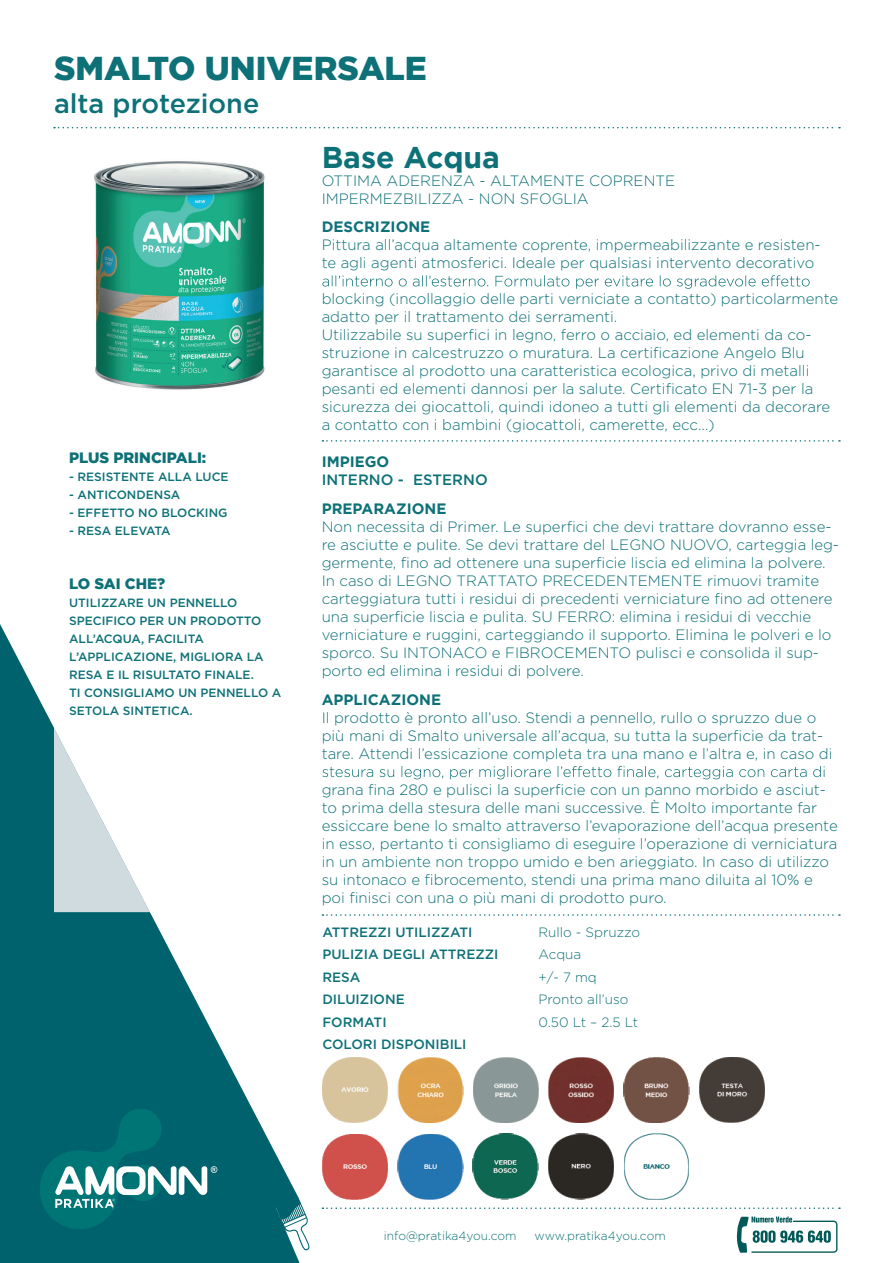
<style>
.page{position:relative;width:893px;height:1263px;background:#fff}
.page>*{position:absolute;margin:0;border:0;box-sizing:border-box;transform-origin:0 0}
.t1{font:900 33px "Gotham";color:#0d7177}
.t2{font:700 30px "Gotham";color:#0d7177}
.t3{font:500 27px "Gotham";color:#0d7177}
.t4{font:300 15px/18px "Gotham";color:#0d7177}
.t5{font:700 15px "Gotham";color:#0d7177}
.t6{font:900 15px "Gotham";color:#0d7177}
.t7{font:500 15px "Gotham";color:#0d7177}
.t8{font:500 13.5px "Gotham";color:#0d7177}
.t9{font:300 13.5px "Gotham";color:#0d7177}
.t10{font:500 12px/18px "Gotham";color:#0d7177}
.t11{font:300 12px "Gotham";color:#0d7177}
</style>
<div class="page">
<img style="left:94px;top:161px;width:171px;height:229px">
<svg style="left:737px;top:1216px;width:100px;height:37px"></svg>
<svg style="left:0;top:624px;width:300px;height:639px;fill:#00626c"></svg>
<svg style="left:276px;top:1197px;width:34px;height:53px"></svg>
<svg style="left:322px;top:1207px;width:518px;height:2px"></svg>
<svg style="left:54px;top:127px;width:786px;height:1px"></svg>
<svg style="left:54px;top:624px;width:246px;height:288px"></svg>
<svg style="left:54px;top:728px;width:96px;height:184px"></svg>
<svg style="left:322px;top:275px;width:488px;height:14px"></svg>
<svg style="left:322px;top:766px;width:502px;height:13px"></svg>
<svg style="left:322px;top:440px;width:518px;height:2px"></svg>
<svg style="left:322px;top:914px;width:518px;height:2px"></svg>
<img style="left:323px;top:1058px;width:65px;height:65px">
<img style="left:624px;top:1134px;width:65px;height:65px">
<img style="left:548px;top:1134px;width:66px;height:65px">
<img style="left:624px;top:1058px;width:65px;height:65px">
<img style="left:323px;top:1134px;width:65px;height:66px">
<img style="left:398px;top:1134px;width:65px;height:66px">
<img style="left:473px;top:1058px;width:65px;height:65px">
<img style="left:699px;top:1058px;width:65px;height:65px">
<img style="left:398px;top:1058px;width:65px;height:65px">
<img style="left:549px;top:1058px;width:65px;height:65px">
<img style="left:473px;top:1134px;width:65px;height:65px">
<svg style="left:36px;top:1106px;width:181px;height:127px"></svg>
<h1 class="t1" style="left:54px;top:50px;width:374px">SMALTO UNIVERSALE</h1>
<h3 class="t3" style="left:54px;top:86px;width:207px">alta protezione</h3>
<h2 class="t2" style="left:322px;top:140px;width:180px">Base Acqua</h2>
<p class="t4" style="left:322px;top:171px;width:355px">OTTIMA ADERENZA - ALTAMENTE COPRENTE<br>IMPERMEZBILIZZA - NON SFOGLIA</p>
<p class="t5" style="left:322px;top:218px;width:110px">DESCRIZIONE</p>
<p class="t4" style="left:322px;top:236px;width:500px">Pittura all’acqua altamente coprente, impermeabilizzante e resisten&shy;te agli agenti atmosferici. Ideale per qualsiasi intervento decorativo</p>
<p class="t4" style="left:322px;top:290px;width:518px">blocking (incollaggio delle parti verniciate a contatto) particolarmente adatto per il trattamento dei serramenti.<br>Utilizzabile su superfici in legno, ferro o acciaio, ed elementi da co&shy;struzione in calcestruzzo o muratura. La certificazione Angelo Blu garantisce al prodotto una caratteristica ecologica, privo di metalli pesanti ed elementi dannosi per la salute. Certificato EN 71-3 per la sicurezza dei giocattoli, quindi idoneo a tutti gli elementi da decorare a contatto con i bambini (giocattoli, camerette, ecc…)</p>
<p class="t5" style="left:322px;top:453px;width:69px">IMPIEGO</p>
<p class="t7" style="left:322px;top:470px;width:168px">INTERNO - ESTERNO</p>
<p class="t5" style="left:322px;top:500px;width:126px">PREPARAZIONE</p>
<p class="t4" style="left:322px;top:517px;width:519px">Non necessita di Primer. Le superfici che devi trattare dovranno esse&shy;re asciutte e pulite. Se devi trattare del LEGNO NUOVO, carteggia leg&shy;germente, fino ad ottenere una superficie liscia ed elimina la polvere.<br>In caso di LEGNO TRATTATO PRECEDENTEMENTE rimuovi tramite carteggiatura tutti i residui di precedenti verniciature fino ad ottenere una superficie liscia e pulita. SU FERRO: elimina i residui di vecchie verniciature e ruggini, carteggiando il supporto. Elimina le polveri e lo sporco. Su INTONACO e FIBROCEMENTO pulisci e consolida il sup&shy;porto ed elimina i residui di polvere.</p>
<p class="t5" style="left:322px;top:691px;width:121px">APPLICAZIONE</p>
<p class="t4" style="left:322px;top:708px;width:512px">Il prodotto è pronto all’uso. Stendi a pennello, rullo o spruzzo due o più mani di Smalto universale all’acqua, su tutta la superficie da trat&shy;tare. Attendi l’essicazione completa tra una mano e l’altra e, in caso di</p>
<p class="t4" style="left:322px;top:780px;width:518px">grana fina 280 e pulisci la superficie con un panno morbido e asciut&shy;to prima della stesura delle mani successive. È Molto importante far essiccare bene lo smalto attraverso l’evaporazione dell’acqua presente in esso, pertanto ti consigliamo di eseguire l’operazione di verniciatura in un ambiente non troppo umido e ben arieggiato. In caso di utilizzo su intonaco e fibrocemento, stendi una prima mano diluita al 10% e poi finisci con una o più mani di prodotto puro.</p>
<p class="t6" style="left:69px;top:449px;width:139px">PLUS PRINCIPALI:</p>
<p class="t10" style="left:69px;top:468px;width:161px">- RESISTENTE ALLA LUCE</p>
<p class="t10" style="left:69px;top:486px;width:113px">- ANTICONDENSA</p>
<p class="t10" style="left:69px;top:504px;width:160px">- EFFETTO NO BLOCKING</p>
<p class="t10" style="left:69px;top:522px;width:103px">- RESA ELEVATA</p>
<p class="t6" style="left:69px;top:575px;width:98px">LO SAI CHE?</p>
<p class="t10" style="left:69px;top:594px;width:214px">UTILIZZARE UN PENNELLO<br>SPECIFICO PER UN PRODOTTO<br>ALL’ACQUA, FACILITA<br>L’APPLICAZIONE, MIGLIORA LA<br>RESA E IL RISULTATO FINALE.<br>TI CONSIGLIAMO UN PENNELLO A<br>SETOLA SINTETICA.</p>
<p class="t8" style="left:322px;top:923px;width:152px">ATTREZZI UTILIZZATI</p>
<p class="t9" style="left:538px;top:923px;width:103px">Rullo - Spruzzo</p>
<p class="t8" style="left:322px;top:946px;width:178px">PULIZIA DEGLI ATTREZZI</p>
<p class="t9" style="left:538px;top:946px;width:44px">Acqua</p>
<p class="t8" style="left:322px;top:968px;width:39px">RESA</p>
<p class="t9" style="left:538px;top:968px;width:60px">+/- 7 mq</p>
<p class="t8" style="left:322px;top:991px;width:84px">DILUIZIONE</p>
<p class="t9" style="left:538px;top:991px;width:92px">Pronto all’uso</p>
<p class="t8" style="left:322px;top:1013px;width:66px">FORMATI</p>
<p class="t9" style="left:538px;top:1013px;width:101px">0.50 Lt – 2.5 Lt</p>
<p class="t8" style="left:322px;top:1036px;width:146px">COLORI DISPONIBILI</p>
<p class="t11" style="left:384px;top:1228px;width:134px">info@pratika4you.com</p>
<p class="t11" style="left:534px;top:1228px;width:133px">www.pratika4you.com</p>
</div>
